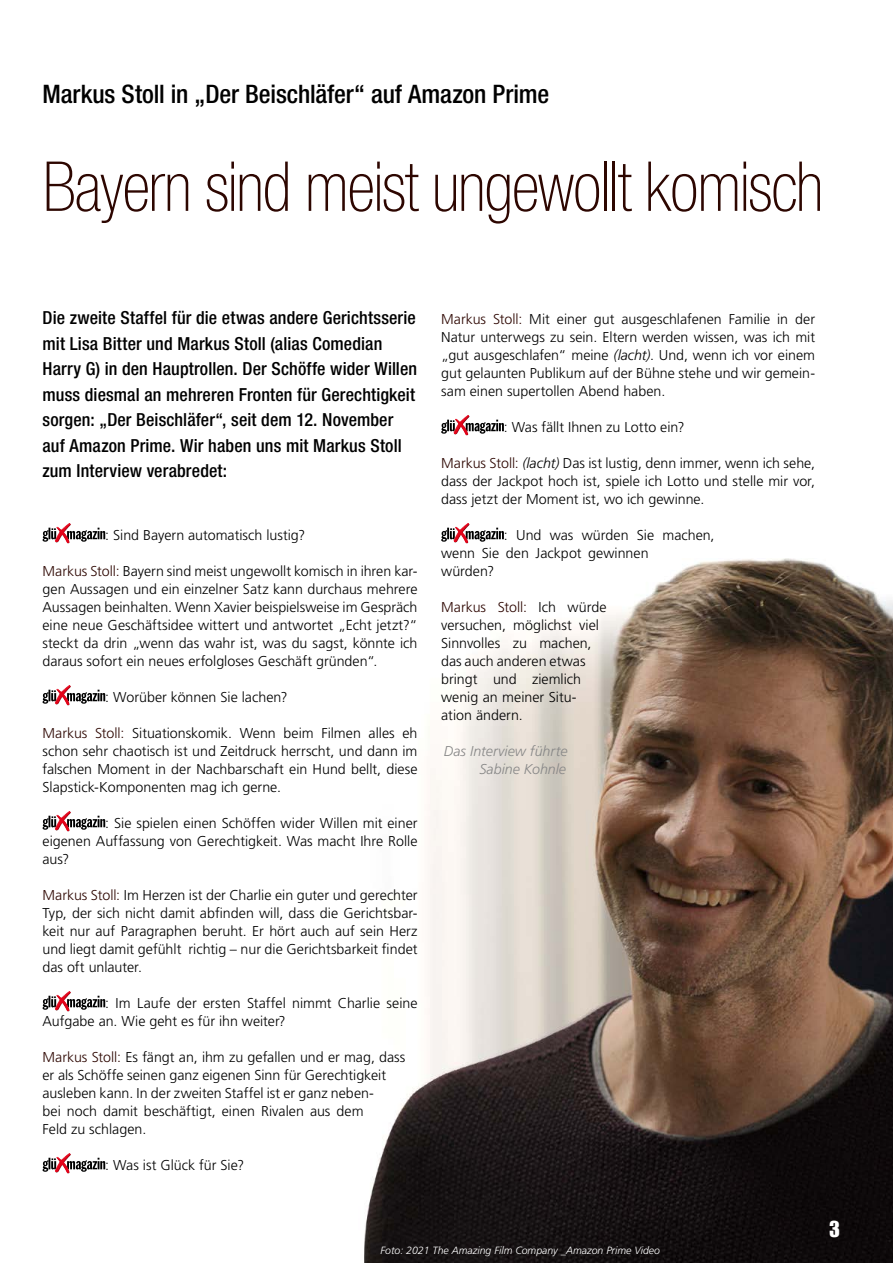
<style>
.page{position:relative;width:893px;height:1263px;background:#fff}
.page>*{position:absolute;margin:0;border:0;box-sizing:border-box;transform-origin:0 0}
.t1{font:100 condensed 69px "Helvetica Neue LT Std";letter-spacing:-.02em;color:#2d0600}
.t2{font:500 condensed 25.5px "Helvetica Neue LT Std";letter-spacing:-.005em;color:#000}
.t3{font:22.5px "Impact LT Std";color:#fff}
.t4{font:500 condensed 18px/25.5px "Helvetica Neue LT Std";letter-spacing:.005em;color:#000}
.t5{font:300 14.25px/18px "Frutiger LT Std";color:#000;text-align:justify}
.t6{font:italic 300 14.25px/18px "Frutiger LT Std";color:#878787;text-align:right}
.t7{font:italic 300 10.5px "Frutiger LT Std";color:#fff}
.s1{color:#2d0600}
.s2{font-style:italic}
</style>
<div class="page">
<img style="left:42px;top:558px;width:851px;height:705px">
<svg style="left:43px;top:527px;width:62px;height:15px"></svg>
<div style="left:54px;top:523px;width:18px;height:21px;background:#000;opacity:.75"></div>
<svg style="left:43px;top:685px;width:62px;height:21px"></svg>
<div style="left:54px;top:684px;width:18px;height:20px;background:#fff"></div>
<div style="left:54px;top:685px;width:18px;height:21px;background:#000;opacity:.75"></div>
<svg style="left:43px;top:811px;width:62px;height:21px"></svg>
<div style="left:54px;top:810px;width:18px;height:20px;background:#fff"></div>
<div style="left:54px;top:811px;width:18px;height:21px;background:#000;opacity:.75"></div>
<svg style="left:43px;top:991px;width:62px;height:21px"></svg>
<div style="left:54px;top:990px;width:18px;height:20px;background:#fff"></div>
<div style="left:54px;top:991px;width:18px;height:21px;background:#000;opacity:.75"></div>
<svg style="left:43px;top:1153px;width:62px;height:21px"></svg>
<div style="left:54px;top:1152px;width:18px;height:20px;background:#fff"></div>
<div style="left:54px;top:1153px;width:18px;height:21px;background:#000;opacity:.75"></div>
<svg style="left:441px;top:419px;width:63px;height:15px"></svg>
<div style="left:453px;top:415px;width:17px;height:21px;background:#000;opacity:.75"></div>
<svg style="left:441px;top:527px;width:63px;height:15px"></svg>
<div style="left:453px;top:523px;width:17px;height:21px;background:#000;opacity:.75"></div>
<h2 class="t2" style="left:43px;top:79px;width:508px">Markus Stoll in „Der Beischläfer“ auf Amazon Prime</h2>
<h1 class="t1" style="left:43px;top:148px;width:782px">Bayern sind meist ungewollt komisch</h1>
<p class="t4" style="left:43px;top:305px;width:376px">Die zweite Staffel für die etwas andere Gerichtsserie mit Lisa Bitter und Markus Stoll (alias Comedian Harry G) in den Hauptrollen. Der Schöffe wider Willen muss diesmal an mehreren Fronten für Gerechtigkeit sorgen: „Der Beischläfer“, seit dem 12. November auf Amazon Prime. Wir haben uns mit Markus Stoll zum Interview verabredet:</p>
<p class="t5" style="left:105px;top:526px;width:201px">: Sind Bayern automatisch lustig?</p>
<p class="t5" style="left:43px;top:562px;width:377px"><span class="s1">Markus Stoll:</span> Bayern sind meist ungewollt komisch in ihren kar&shy;gen Aussagen und ein einzelner Satz kann durchaus mehrere Aussagen beinhalten. Wenn Xavier beispielsweise im Gespräch eine neue Geschäftsidee wittert und antwortet „Echt jetzt?“ steckt da drin „wenn das wahr ist, was du sagst, könnte ich daraus sofort ein neues erfolgloses Geschäft gründen“.</p>
<p class="t5" style="left:105px;top:688px;width:184px">: Worüber können Sie lachen?</p>
<p class="t5" style="left:43px;top:724px;width:377px"><span class="s1">Markus Stoll:</span> Situationskomik. Wenn beim Filmen alles eh schon sehr chaotisch ist und Zeitdruck herrscht, und dann im falschen Moment in der Nachbarschaft ein Hund bellt, diese Slapstick-Komponenten mag ich gerne.</p>
<p class="t5" style="left:43px;top:814px;width:377px;text-indent:63px">: Sie spielen einen Schöffen wider Willen mit einer eigenen Auffassung von Gerechtigkeit. Was macht Ihre Rolle aus?</p>
<p class="t5" style="left:43px;top:886px;width:377px"><span class="s1">Markus Stoll:</span> Im Herzen ist der Charlie ein guter und gerechter Typ, der sich nicht damit abfinden will, dass die Gerichtsbar&shy;keit nur auf Paragraphen beruht. Er hört auch auf sein Herz und liegt damit gefühlt richtig – nur die Gerichtsbarkeit findet das oft unlauter.</p>
<p class="t5" style="left:43px;top:994px;width:376px;text-indent:63px">: Im Laufe der ersten Staffel nimmt Charlie seine<br>Aufgabe an. Wie geht es für ihn weiter?</p>
<p class="t5" style="left:43px;top:1048px;width:364px;text-align:left"><span class="s1">Markus Stoll:</span> Es fängt an, ihm zu gefallen und er mag, dass er als Schöffe seinen ganz eigenen Sinn für Gerechtigkeit ausleben kann. In der zweiten Staffel ist er ganz neben-<br>bei noch damit beschäftigt, einen Rivalen aus dem<br>Feld zu schlagen.</p>
<p class="t5" style="left:105px;top:1156px;width:140px">: Was ist Glück für Sie?</p>
<p class="t5" style="left:441px;top:310px;width:375px"><span class="s1">Markus Stoll:</span> Mit einer gut ausgeschlafenen Familie in der Natur unterwegs zu sein. Eltern werden wissen, was ich mit „gut ausgeschlafen“ meine <span class="s2">(lacht)</span>. Und, wenn ich vor einem gut gelaunten Publikum auf der Bühne stehe und wir gemein&shy;sam einen supertollen Abend haben.</p>
<p class="t5" style="left:504px;top:418px;width:182px">: Was fällt Ihnen zu Lotto ein?</p>
<p class="t5" style="left:441px;top:454px;width:375px"><span class="s1">Markus Stoll:</span> <span class="s2">(lacht)</span> Das ist lustig, denn immer, wenn ich sehe, dass der Jackpot hoch ist, spiele ich Lotto und stelle mir vor, dass jetzt der Moment ist, wo ich gewinne.</p>
<p class="t5" style="left:441px;top:526px;width:275px;text-align:left;text-indent:63px">: Und was würden Sie machen, wenn Sie den Jackpot gewinnen<br>würden?</p>
<p class="t5" style="left:441px;top:598px;width:167px;text-align:left"><span class="s1">Markus Stoll:</span> Ich würde versuchen, möglichst viel<br>Sinnvolles zu machen, das auch anderen etwas bringt und ziemlich wenig an meiner Situ&shy;ation ändern.</p>
<p class="t6" style="left:444px;top:742px;width:125px">Das Interview führte<br>Sabine Kohnle</p>
<p class="t7" style="left:381px;top:1245px;width:281px">Foto: 2021 The Amazing Film Company _Amazon Prime Video</p>
<h3 class="t3" style="left:829px;top:1216px;width:12px">3</h3>
</div>
